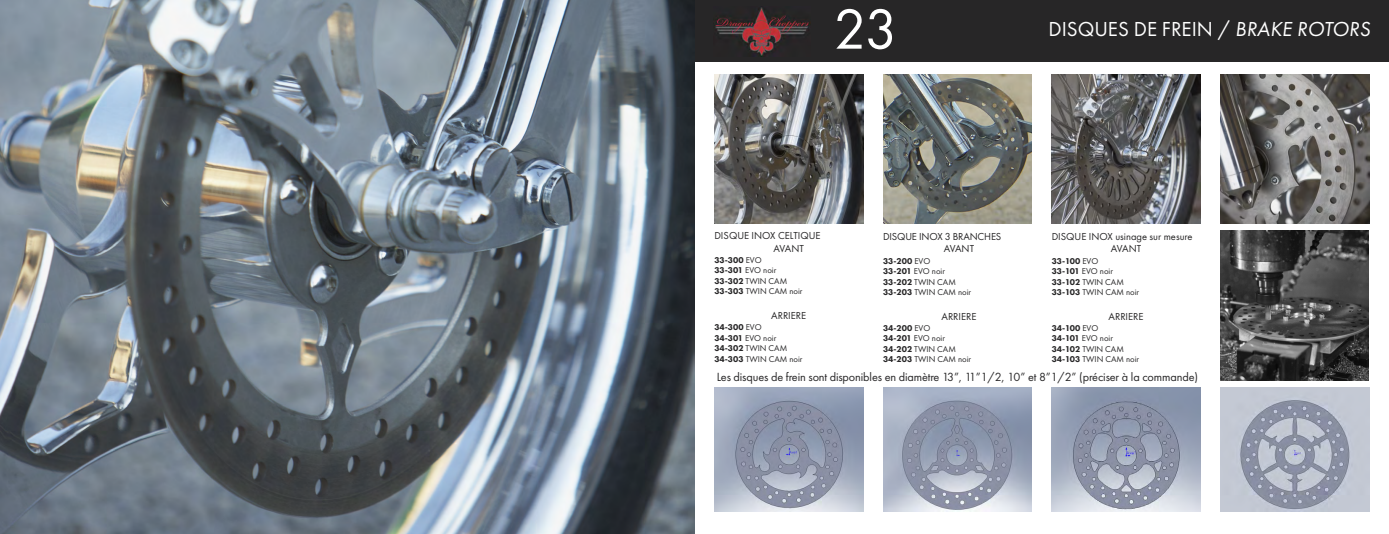
<style>
.page{position:relative;width:1389px;height:534px;background:#fff}
.page>*{position:absolute;margin:0;border:0;box-sizing:border-box;transform-origin:0 0}
.t1{font:58.62px "Futura PT";color:#fff}
.t2{font:21px "Futura PT";color:#fff}
.t3{font:12.25px "Futura PT";letter-spacing:-.01em;color:#272627}
.t4{font:10.5px/12.6px "Futura PT";color:#272627}
.t5{font:8.75px/10.5px "Futura PT";color:#272627}
.s1{font-style:italic}
.s2{font-weight:800}
</style>
<div class="page">
<img style="left:1220px;top:74px;width:149px;height:149px">
<img style="left:714px;top:74px;width:149px;height:149px">
<img style="left:883px;top:74px;width:149px;height:149px">
<img style="left:1052px;top:74px;width:148px;height:149px">
<img style="left:1220px;top:231px;width:149px;height:148px">
<img style="left:714px;top:387px;width:149px;height:124px">
<img style="left:883px;top:387px;width:149px;height:124px">
<img style="left:1052px;top:387px;width:148px;height:124px">
<img style="left:1220px;top:387px;width:149px;height:124px">
<div style="left:694px;top:0;width:695px;height:62px;background:#272627"></div>
<img style="left:715px;top:7px;width:96px;height:50px">
<img style="left:0;top:0;width:694px;height:533px">
<h1 class="t1" style="left:833px;top:6px;width:66px">23</h1>
<h2 class="t2" style="left:1048px;top:21px;width:323px">DISQUES DE FREIN / <span class="s1">BRAKE ROTORS</span></h2>
<p class="t4" style="left:774px;top:230px;width:49px;text-indent:-59px">DISQUE INOX CELTIQUE<br>AVANT</p>
<p class="t5" style="left:714px;top:255px;width:90px"><span class="s2">33-300</span> EVO<br><span class="s2">33-301</span> EVO noir<br><span class="s2">33-302</span> TWIN CAM<br><span class="s2">33-303</span> TWIN CAM noir</p>
<p class="t4" style="left:771px;top:310px;width:37px">ARRIERE</p>
<p class="t5" style="left:714px;top:322px;width:90px"><span class="s2">34-300</span> EVO<br><span class="s2">34-301</span> EVO noir<br><span class="s2">34-302</span> TWIN CAM<br><span class="s2">34-303</span> TWIN CAM noir</p>
<p class="t4" style="left:944px;top:230px;width:59px;text-indent:-61px">DISQUE INOX 3 BRANCHES<br>AVANT</p>
<p class="t5" style="left:883px;top:256px;width:90px"><span class="s2">33-200</span> EVO<br><span class="s2">33-201</span> EVO noir<br><span class="s2">33-202</span> TWIN CAM<br><span class="s2">33-203</span> TWIN CAM noir</p>
<p class="t4" style="left:941px;top:310px;width:37px">ARRIERE</p>
<p class="t5" style="left:883px;top:323px;width:90px"><span class="s2">34-200</span> EVO<br><span class="s2">34-201</span> EVO noir<br><span class="s2">34-202</span> TWIN CAM<br><span class="s2">34-203</span> TWIN CAM noir</p>
<p class="t4" style="left:1111px;top:230px;width:83px;text-indent:-59px">DISQUE INOX usinage sur mesure<br>AVANT</p>
<p class="t5" style="left:1052px;top:256px;width:89px"><span class="s2">33-100</span> EVO<br><span class="s2">33-101</span> EVO noir<br><span class="s2">33-102</span> TWIN CAM<br><span class="s2">33-103</span> TWIN CAM noir</p>
<p class="t4" style="left:1109px;top:310px;width:37px">ARRIERE</p>
<p class="t5" style="left:1052px;top:323px;width:89px"><span class="s2">34-100</span> EVO<br><span class="s2">34-101</span> EVO noir<br><span class="s2">34-102</span> TWIN CAM<br><span class="s2">34-103</span> TWIN CAM noir</p>
<h3 class="t3" style="left:717px;top:371px;width:483px">Les disques de frein sont disponibles en diamètre 13”, 11”1/2, 10” et 8”1/2” (préciser à la commande)</h3>
</div>
